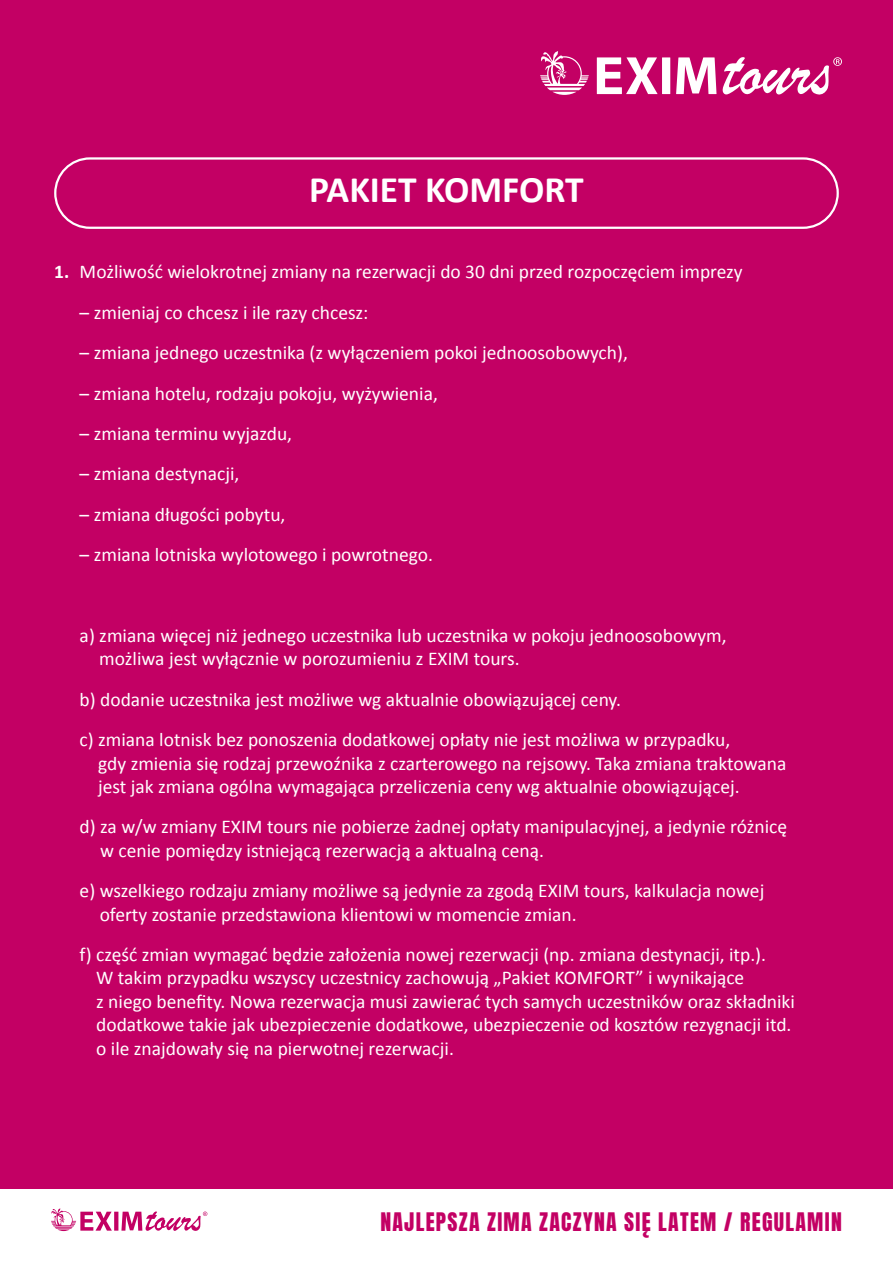
<style>
.page{position:relative;width:893px;height:1263px;background:#fff}
.page>*{position:absolute;margin:0;border:0;box-sizing:border-box;transform-origin:0 0}
.t1{font:700 37.5px "Calibri";color:#fff}
.t2{font:21.75px "Anton";letter-spacing:.06em;color:#c30064}
.t3{font:19.5px/23.4px "Calibri";color:#fff}
.s1{font-weight:700}
</style>
<div class="page">
<div style="left:0;top:0;width:893px;height:1188px;background:#c30064"></div>
<svg style="left:722px;top:57px;width:120px;height:38px"></svg>
<svg style="left:597px;top:57px;width:60px;height:37px"></svg>
<div style="left:662px;top:57px;width:8px;height:37px;background:#fff"></div>
<svg style="left:676px;top:57px;width:40px;height:37px"></svg>
<svg style="left:540px;top:51px;width:49px;height:44px"></svg>
<svg style="left:114px;top:1212px;width:4px;height:18px"></svg>
<svg style="left:121px;top:1211px;width:86px;height:20px"></svg>
<svg style="left:51px;top:1208px;width:61px;height:23px"></svg>
<div style="left:54px;top:157px;width:785px;height:72px;border:2px solid #fff;border-radius:35px"></div>
<h1 class="t1" style="left:309px;top:163px;width:276px">PAKIET KOMFORT</h1>
<p class="t3" style="left:54px;top:260px;width:690px"><span class="s1">1.</span> Możliwość wielokrotnej zmiany na rezerwacji do 30 dni przed rozpoczęciem imprezy</p>
<p class="t3" style="left:80px;top:300px;width:290px">– zmieniaj co chcesz i ile razy chcesz:</p>
<p class="t3" style="left:80px;top:340px;width:550px">– zmiana jednego uczestnika (z wyłączeniem pokoi jednoosobowych),</p>
<p class="t3" style="left:80px;top:381px;width:360px">– zmiana hotelu, rodzaju pokoju, wyżywienia,</p>
<p class="t3" style="left:80px;top:421px;width:214px">– zmiana terminu wyjazdu,</p>
<p class="t3" style="left:80px;top:462px;width:161px">– zmiana destynacji,</p>
<p class="t3" style="left:80px;top:502px;width:207px">– zmiana długości pobytu,</p>
<p class="t3" style="left:80px;top:542px;width:355px">– zmiana lotniska wylotowego i powrotnego.</p>
<p class="t3" style="left:99px;top:623px;width:629px;text-indent:-20px">a) zmiana więcej niż jednego uczestnika lub uczestnika w pokoju jednoosobowym, możliwa jest wyłącznie w porozumieniu z EXIM tours.</p>
<p class="t3" style="left:80px;top:679px;width:652px;line-height:40.3px">b) dodanie uczestnika jest możliwe wg aktualnie obowiązującej ceny.<br>c) zmiana lotnisk bez ponoszenia dodatkowej opłaty nie jest możliwa w przypadku,</p>
<p class="t3" style="left:98px;top:751px;width:690px">gdy zmienia się rodzaj przewoźnika z czarterowego na rejsowy. Taka zmiana traktowana jest jak zmiana ogólna wymagająca przeliczenia ceny wg aktualnie obowiązującej.</p>
<p class="t3" style="left:100px;top:815px;width:688px;text-indent:-21px">d) za w/w zmiany EXIM tours nie pobierze żadnej opłaty manipulacyjnej, a jedynie różnicę w cenie pomiędzy istniejącą rezerwacją a aktualną ceną.</p>
<p class="t3" style="left:100px;top:878px;width:666px;text-indent:-20px">e) wszelkiego rodzaju zmiany możliwe są jedynie za zgodą EXIM tours, kalkulacja nowej oferty zostanie przedstawiona klientowi w momencie zmian.</p>
<p class="t3" style="left:96px;top:942px;width:700px;text-indent:-17px">f) część zmian wymagać będzie założenia nowej rezerwacji (np. zmiana destynacji, itp.).<br>W takim przypadku wszyscy uczestnicy zachowują „Pakiet KOMFORT” i wynikające<br>z niego benefity. Nowa rezerwacja musi zawierać tych samych uczestników oraz składniki dodatkowe takie jak ubezpieczenie dodatkowe, ubezpieczenie od kosztów rezygnacji itd. o ile znajdowały się na pierwotnej rezerwacji.</p>
<p class="t2" style="left:380px;top:1211px;width:463px">NAJLEPSZA ZIMA ZACZYNA SIĘ LATEM / REGULAMIN</p>
</div>
